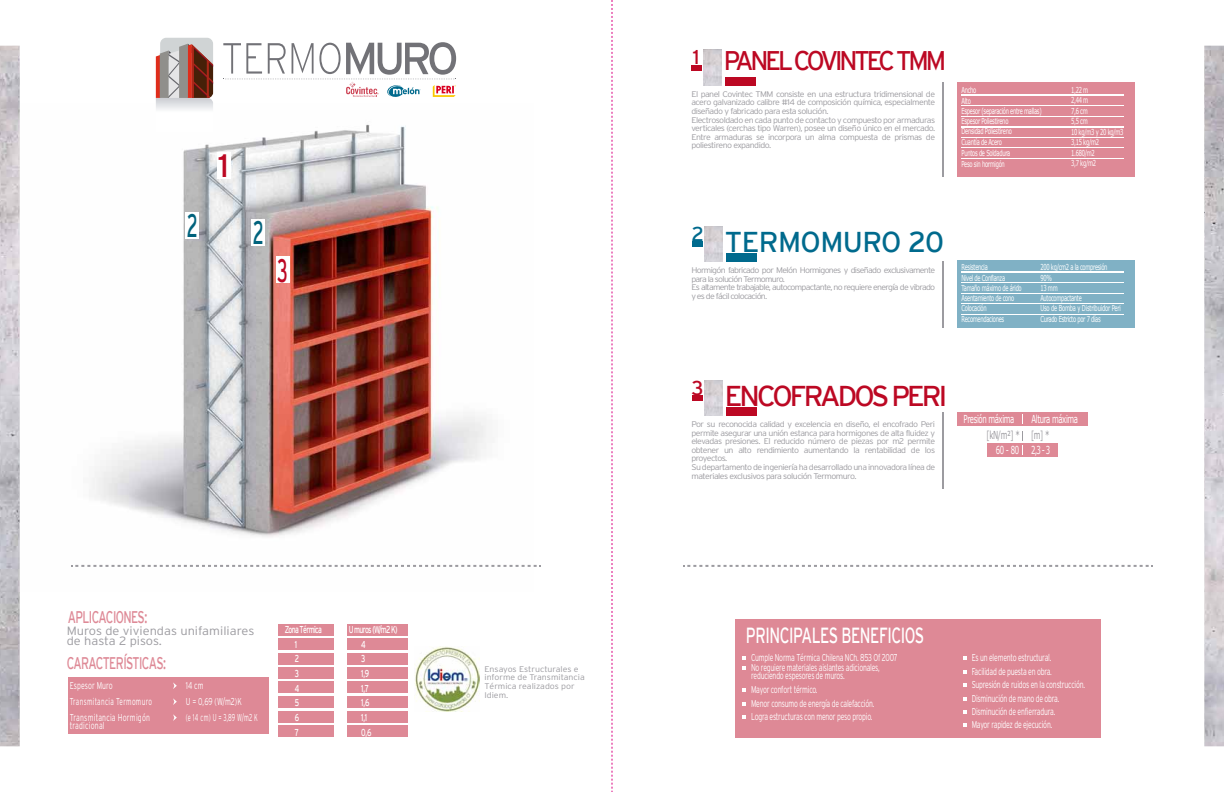
<style>
.page{position:relative;width:1224px;height:792px;background:#fff}
.page>*{position:absolute;margin:0;border:0;box-sizing:border-box;transform-origin:0 0}
.t1{font:32.3px "Interstate";color:#00627c;scale:.54 1}
.t2{font:32.3px "Interstate";color:#bc0823}
.t3{font:32.3px "Interstate";color:#bc0823;scale:.54 1}
.t4{font:28.6px "Interstate";letter-spacing:-.1em;color:#bc0823}
.t5{font:28.6px "Interstate";letter-spacing:-.02em;color:#006a8d}
.t6{font:26.9px "Interstate";letter-spacing:-.12em;color:#bc0823;scale:.94 1}
.t7{font:21.8px "Interstate";letter-spacing:-.03em;color:#fff;scale:.69 1}
.t8{font:19.9px "Interstate";color:#006a8d}
.t9{font:19.9px "Interstate";color:#bc0823}
.t10{font:16.8px "Interstate";letter-spacing:-.05em;color:#de8996;scale:.69 1}
.t11{font:300 12px/10.5px "Interstate";color:#9c9ba0;scale:1.07 1}
.t12{font:11px "Verdana";letter-spacing:-.055em;color:#fff;scale:.63 1}
.t13{font:11px "Verdana";color:#9c9ba0;scale:.63 1}
.t14{font:300 10px/13.5px "Interstate";letter-spacing:-.03em;color:#fff;scale:.69 1}
.t15{font:10px "Interstate";letter-spacing:-.09em;color:#fff;scale:.69 1}
.t16{font:300 10px/8px "Interstate";letter-spacing:.03em;color:#fff;scale:.69 1}
.t17{font:300 10px "Interstate";letter-spacing:.05em;color:#fff;scale:.64 1}
.t18{font:300 10px "Interstate";letter-spacing:-.03em;color:#fff;scale:.57 1}
.t19{font:300 10px "Interstate";letter-spacing:.01em;color:#fff;scale:.69 1}
.t20{font:300 8.2px/8.6px "Interstate";letter-spacing:-.06em;color:#9c9ba0;scale:1.07 1}
.t21{font:8.2px/10.5px "Verdana";letter-spacing:-.055em;color:#fff;scale:.63 1}
.t22{font:300 8.2px/8.6px "Interstate";letter-spacing:-.08em;color:#9c9ba0;scale:1.07 1}
.t23{font:300 8.2px/8.6px "Interstate";color:#9c9ba0;scale:1.07 1}
.t24{font:8.2px "Verdana";letter-spacing:-.035em;color:#fff;scale:.63 1}
</style>
<div class="page">
<svg style="left:612px;top:0;width:1px;height:792px"></svg>
<div style="left:160px;top:38px;width:53px;height:60px;background:#d0d4d5;border-radius:6px"></div>
<svg style="left:223px;top:42px;width:229px;height:4px"></svg>
<img style="left:0;top:46px;width:1224px;height:700px">
<div style="left:692px;top:242px;width:11px;height:5px;background:#006a8d"></div>
<div style="left:726px;top:253px;width:31px;height:9px;background:#006a8d"></div>
<img style="left:705px;top:226px;width:17px;height:36px">
<div style="left:691px;top:65px;width:11px;height:5px;background:#bc0823"></div>
<div style="left:725px;top:77px;width:31px;height:8px;background:#bc0823"></div>
<img style="left:704px;top:50px;width:17px;height:35px">
<div style="left:692px;top:396px;width:11px;height:5px;background:#bc0823"></div>
<div style="left:726px;top:407px;width:31px;height:9px;background:#bc0823"></div>
<img style="left:705px;top:380px;width:17px;height:36px">
<h1 class="t2" style="left:218px;top:147px;width:13px">1</h1>
<h1 class="t1" style="left:187px;top:208px;width:22px">2</h1>
<h1 class="t1" style="left:253px;top:215px;width:22px">2</h1>
<h1 class="t3" style="left:277px;top:252px;width:21px">3</h1>
<h3 class="t10" style="left:68px;top:607px;width:117px">APLICACIONES:</h3>
<h3 class="t10" style="left:67px;top:654px;width:145px">CARACTERÍSTICAS:</h3>
<h3 class="t11" style="left:67px;top:625px;width:177px">Muros de viviendas unifamiliares de hasta 2 pisos.</h3>
<p class="t19" style="left:70px;top:680px;width:64px">Espesor Muro</p>
<p class="t16" style="left:70px;top:713px;width:118px">Transmitancia Hormigón tradicional</p>
<p class="t17" style="left:70px;top:696px;width:130px">Transmitancia Termomuro</p>
<p class="t14" style="left:186px;top:679px;width:27px">14 cm</p>
<p class="t18" style="left:186px;top:712px;width:128px">(e 14 cm) U = 3,89 W/m2 K</p>
<p class="t14" style="left:186px;top:695px;width:83px">U = 0,69 (W/m2)K</p>
<p class="t15" style="left:285px;top:624px;width:55px">Zona Térmica</p>
<p class="t15" style="left:349px;top:624px;width:72px">U muros (W/m2 K)</p>
<p class="t15" style="left:295px;top:653px;width:8px">2</p>
<p class="t15" style="left:361px;top:653px;width:8px">3</p>
<p class="t15" style="left:295px;top:682px;width:8px">4</p>
<p class="t15" style="left:361px;top:682px;width:13px">1,7</p>
<p class="t15" style="left:295px;top:712px;width:8px">6</p>
<p class="t15" style="left:361px;top:712px;width:10px">1,1</p>
<p class="t15" style="left:295px;top:639px;width:5px">1</p>
<p class="t15" style="left:361px;top:639px;width:8px">4</p>
<p class="t15" style="left:295px;top:668px;width:8px">3</p>
<p class="t15" style="left:361px;top:668px;width:13px">1,9</p>
<p class="t15" style="left:295px;top:697px;width:8px">5</p>
<p class="t15" style="left:361px;top:697px;width:14px">1,6</p>
<p class="t15" style="left:295px;top:726px;width:7px">7</p>
<p class="t15" style="left:361px;top:726px;width:17px">0,6</p>
<p class="t23" style="left:484px;top:665px;width:95px">Ensayos Estructurales e informe de Transmitancia<br>Térmica realizados por<br>Idiem.</p>
<h3 class="t6" style="left:693px;top:46px;width:271px"><sup>1</sup> PANEL COVINTEC TMM</h3>
<p class="t21" style="left:962px;top:85px;width:129px">Ancho<br>Alto<br>Espesor (separación entre mallas)<br>Espesor Poliestireno<br>Densidad Poliestireno<br>Cuantía de Acero<br>Puntos de Soldadura<br>Peso sin hormigón</p>
<p class="t20" style="left:691px;top:90px;width:229px">El panel Covintec TMM consiste en una estructura tridimensional de acero galvanizado calibre #14 de composición química, especialmente diseñado y fabricado para esta solución.<br>Electrosoldado en cada punto de contacto y compuesto por armaduras verticales (cerchas tipo Warren), posee un diseño único en el mercado.<br>Entre armaduras se incorpora un alma compuesta de prismas de poliestireno expandido.</p>
<p class="t21" style="left:1071px;top:85px;width:85px">1,22 m<br>2,44 m<br>7,6 cm<br>5,5 cm<br>10 kg/m3 y 20 kg/m3<br>3,15 kg/m2<br>1.680/m2<br>3,7 kg/m2</p>
<h3 class="t8" style="left:691px;top:222px;width:14px">2</h3>
<h2 class="t5" style="left:725px;top:226px;width:221px">TERMOMURO 20</h2>
<p class="t22" style="left:691px;top:266px;width:229px">Hormigón fabricado por Melón Hormigones y diseñado exclusivamente para la solución Termomuro.<br>Es altamente trabajable, autocompactante, no requiere energía de vibrado y es de fácil colocación.</p>
<p class="t21" style="left:962px;top:262px;width:43px">Resistencia</p>
<p class="t21" style="left:1040px;top:262px;width:108px">200 kg/cm2 a la compresión</p>
<p class="t21" style="left:962px;top:272px;width:71px">Nivel de Confianza</p>
<p class="t21" style="left:1040px;top:272px;width:20px">90%</p>
<p class="t21" style="left:962px;top:282px;width:97px">Tamaño máximo de árido</p>
<p class="t21" style="left:1040px;top:282px;width:29px">13 mm</p>
<p class="t21" style="left:962px;top:293px;width:85px">Asentamiento de cono</p>
<p class="t21" style="left:1040px;top:293px;width:67px">Autocompactante</p>
<p class="t21" style="left:962px;top:303px;width:41px">Colocación</p>
<p class="t24" style="left:1040px;top:303px;width:129px">Uso de Bomba y Distribuidor Peri</p>
<p class="t21" style="left:962px;top:314px;width:69px">Recomendaciones</p>
<p class="t21" style="left:1040px;top:314px;width:97px">Curado Estricto por 7 días</p>
<h3 class="t9" style="left:691px;top:377px;width:14px">3</h3>
<h2 class="t4" style="left:725px;top:380px;width:224px">ENCOFRADOS PERI</h2>
<p class="t20" style="left:691px;top:420px;width:229px">Por su reconocida calidad y excelencia en diseño, el encofrado Peri permite asegurar una unión estanca para hormigones de alta fluidez y elevadas presiones. El reducido número de piezas por m2 permite obtener un alto rendimiento aumentando la rentabilidad de los proyectos.<br>Su departamento de ingeniería ha desarrollado una innovadora línea de materiales exclusivos para solución Termomuro.</p>
<h3 class="t12" style="left:964px;top:412px;width:82px">Presión máxima</h3>
<h3 class="t12" style="left:1031px;top:412px;width:75px">Altura máxima</h3>
<h3 class="t13" style="left:987px;top:428px;width:101px">[kN/m²] * [m] *</h3>
<h3 class="t12" style="left:996px;top:442px;width:88px">60 - 80 2,3 - 3</h3>
<h3 class="t7" style="left:746px;top:623px;width:260px">PRINCIPALES BENEFICIOS</h3>
<p class="t14" style="left:751px;top:653px;width:214px;line-height:10.1px">Cumple Norma Térmica Chilena NCh. 853 Of 2007<br>No requiere materiales aislantes adicionales,</p>
<p class="t14" style="left:751px;top:669px;width:180px">reduciendo espesores de muros.<br>Mayor confort térmico.<br>Menor consumo de energía de calefacción.<br>Logra estructuras con menor peso propio.</p>
<p class="t14" style="left:972px;top:651px;width:118px;line-height:13.8px">Es un elemento estructural.<br>Facilidad de puesta en obra.</p>
<p class="t14" style="left:972px;top:691px;width:129px;line-height:13px">Disminución de mano de obra.<br>Disminución de enfierradura.<br>Mayor rapidez de ejecución.</p>
<p class="t14" style="left:972px;top:678px;width:166px">Supresión de ruidos en la construcción.</p>
</div>
